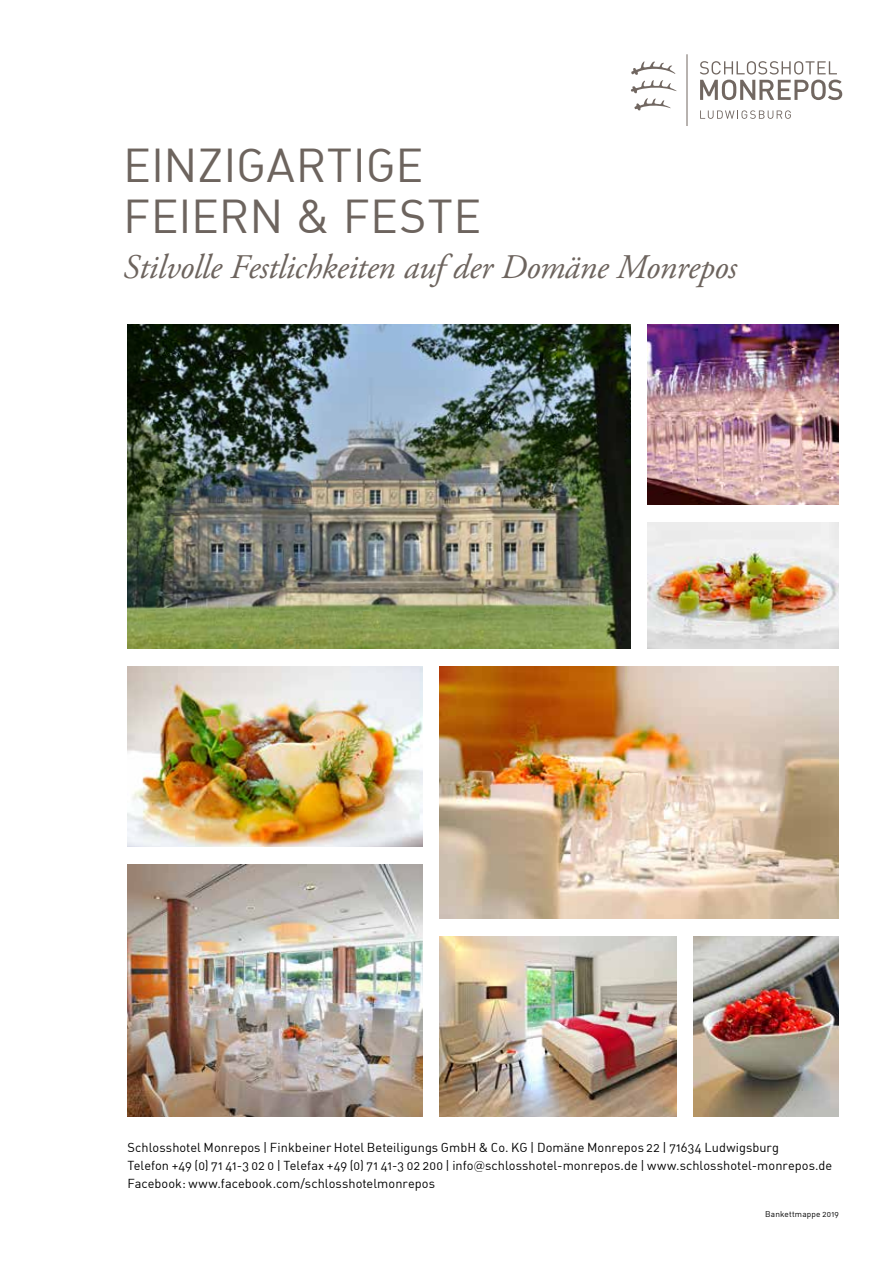
<style>
.page{position:relative;width:893px;height:1263px;background:#fff}
.page>*{position:absolute;margin:0;border:0;box-sizing:border-box;transform-origin:0 0}
.t1{font:46.5px/50.8px "DIN Regular Alternate";color:#6d645e}
.t2{font:italic 34.5px "Adobe Garamond Pro";letter-spacing:-.01em;color:#6d645e}
.t3{font:12.75px/18px "DIN Regular Alternate";letter-spacing:.005em;color:#000}
.t4{font:8.25px "DIN Regular Alternate";letter-spacing:.015em;color:#000}
.s1{font-family:"Gotham Narrow"}
</style>
<div class="page">
<img style="left:128px;top:864px;width:295px;height:252px">
<img style="left:648px;top:324px;width:191px;height:180px">
<img style="left:128px;top:324px;width:503px;height:324px">
<img style="left:440px;top:936px;width:236px;height:180px">
<img style="left:694px;top:936px;width:145px;height:180px">
<img style="left:648px;top:522px;width:191px;height:126px">
<img style="left:440px;top:666px;width:399px;height:252px">
<img style="left:128px;top:666px;width:295px;height:180px">
<svg style="left:700px;top:110px;width:91px;height:9px"></svg>
<hr style="left:686px;top:54px;width:1px;height:72px;background:#716761">
<svg style="left:700px;top:61px;width:142px;height:39px"></svg>
<svg style="left:631px;top:61px;width:46px;height:50px"></svg>
<h1 class="t1" style="left:123px;top:139px;width:360px">EINZIGARTIGE<br>FEIERN &amp; FESTE</h1>
<h2 class="t2" style="left:123px;top:246px;width:615px">Stilvolle Festlichkeiten auf der Domäne Monrepos</h2>
<p class="t3" style="left:128px;top:1138px;width:706px">Schlosshotel Monrepos | Finkbeiner Hotel Beteiligungs GmbH &amp; Co. KG | Domäne Monrepos 22 | 71634 Ludwigsburg<br>Telefon +49 (0) 71 41-3 02 0 | Telefax +49 (0) 71 41-3 02 200 | info<span class="s1">@</span>schlosshotel-monrepos.de | www.schlosshotel-monrepos.de<br>Facebook: www.facebook.com/schlosshotelmonrepos</p>
<p class="t4" style="left:765px;top:1209px;width:75px">Bankettmappe 2019</p>
</div>
